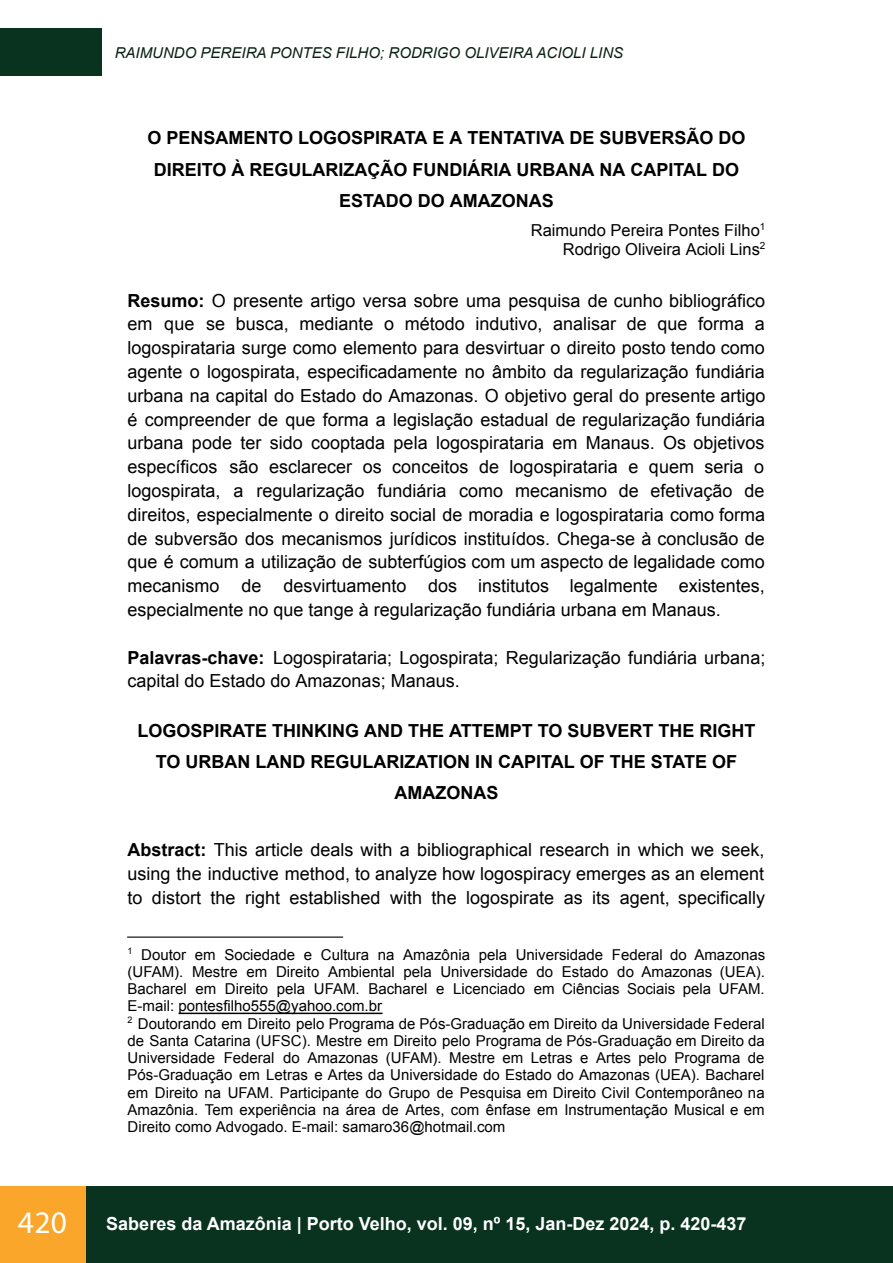
<style>
.page{position:relative;width:893px;height:1263px;background:#fff}
.page>*{position:absolute;margin:0;border:0;box-sizing:border-box;transform-origin:0 0}
.t1{font:18px/23.9px "Arial";color:#000;text-align:justify}
.t2{font:700 18px/31px "Arial";color:#000;text-align:center}
.t3{font:700 18px "Arial";color:#fff}
.t4{font:16.5px/18.9px "Arial";color:#000;text-align:right}
.t5{font:15px/17.2px "Arial";color:#000;text-align:justify}
.t6{font:italic 15px "Arial";color:#0a2011}
.s1{font-weight:700}
.s2{font-family:"Myriad Pro";font-weight:400;font-size:31.5px}
</style>
<div class="page">
<div style="left:0;top:28px;width:101px;height:48px;background:#09321f"></div>
<div style="left:0;top:1186px;width:893px;height:77px;background:#09321f"></div>
<div style="left:0;top:1186px;width:85px;height:77px;background:#f9a62a"></div>
<hr style="left:127px;top:936px;width:216px;height:2px;background:#000">
<hr style="left:178px;top:1013px;width:204px;height:1px;background:#000">
<p class="t6" style="left:115px;top:43px;width:510px">RAIMUNDO PEREIRA PONTES FILHO; RODRIGO OLIVEIRA ACIOLI LINS</p>
<p class="t2" style="left:147px;top:123px;width:600px">O PENSAMENTO LOGOSPIRATA E A TENTATIVA DE SUBVERSÃO DO<br>DIREITO À REGULARIZAÇÃO FUNDIÁRIA URBANA NA CAPITAL DO<br>ESTADO DO AMAZONAS</p>
<p class="t4" style="left:531px;top:221px;width:236px">Raimundo Pereira Pontes Filho<sup>1<br></sup>Rodrigo Oliveira Acioli Lins<sup>2</sup></p>
<p class="t1" style="left:128px;top:289px;width:639px"><span class="s1">Resumo:</span> O presente artigo versa sobre uma pesquisa de cunho bibliográfico em que se busca, mediante o método indutivo, analisar de que forma a logospirataria surge como elemento para desvirtuar o direito posto tendo como agente o logospirata, especificadamente no âmbito da regularização fundiária urbana na capital do Estado do Amazonas. O objetivo geral do presente artigo é compreender de que forma a legislação estadual de regularização fundiária urbana pode ter sido cooptada pela logospirataria em Manaus. Os objetivos específicos são esclarecer os conceitos de logospirataria e quem seria o logospirata, a regularização fundiária como mecanismo de efetivação de direitos, especialmente o direito social de moradia e logospirataria como forma de subversão dos mecanismos jurídicos instituídos. Chega-se à conclusão de que é comum a utilização de subterfúgios com um aspecto de legalidade como mecanismo de desvirtuamento dos institutos legalmente existentes, especialmente no que tange à regularização fundiária urbana em Manaus.</p>
<p class="t1" style="left:128px;top:645px;width:639px"><span class="s1">Palavras-chave:</span> Logospirataria; Logospirata; Regularização fundiária urbana; capital do Estado do Amazonas; Manaus.</p>
<p class="t2" style="left:137px;top:716px;width:620px">LOGOSPIRATE THINKING AND THE ATTEMPT TO SUBVERT THE RIGHT<br>TO URBAN LAND REGULARIZATION IN CAPITAL OF THE STATE OF<br>AMAZONAS</p>
<p class="t1" style="left:127px;top:838px;width:639px"><span class="s1">Abstract:</span> This article deals with a bibliographical research in which we seek, using the inductive method, to analyze how logospiracy emerges as an element to distort the right established with the logospirate as its agent, specifically</p>
<p class="t5" style="left:128px;top:946px;width:639px"><sup>1</sup> Doutor em Sociedade e Cultura na Amazônia pela Universidade Federal do Amazonas (UFAM). Mestre em Direito Ambiental pela Universidade do Estado do Amazonas (UEA).<br>Bacharel em Direito pela UFAM. Bacharel e Licenciado em Ciências Sociais pela UFAM.<br>E-mail: pontesfilho555@yahoo.com.br</p>
<p class="t5" style="left:128px;top:1015px;width:639px"><sup>2</sup> Doutorando em Direito pelo Programa de Pós-Graduação em Direito da Universidade Federal de Santa Catarina (UFSC). Mestre em Direito pelo Programa de Pós-Graduação em Direito da Universidade Federal do Amazonas (UFAM). Mestre em Letras e Artes pelo Programa de Pós-Graduação em Letras e Artes da Universidade do Estado do Amazonas (UEA). Bacharel em Direito na UFAM. Participante do Grupo de Pesquisa em Direito Civil Contemporâneo na Amazônia. Tem experiência na área de Artes, com ênfase em Instrumentação Musical e em Direito como Advogado. E-mail: samaro36@hotmail.com</p>
<p class="t3" style="left:18px;top:1211px;width:730px"><span class="s2">420</span> Saberes da Amazônia | Porto Velho, vol. 09, nº 15, Jan-Dez 2024, p. 420-437</p>
</div>
